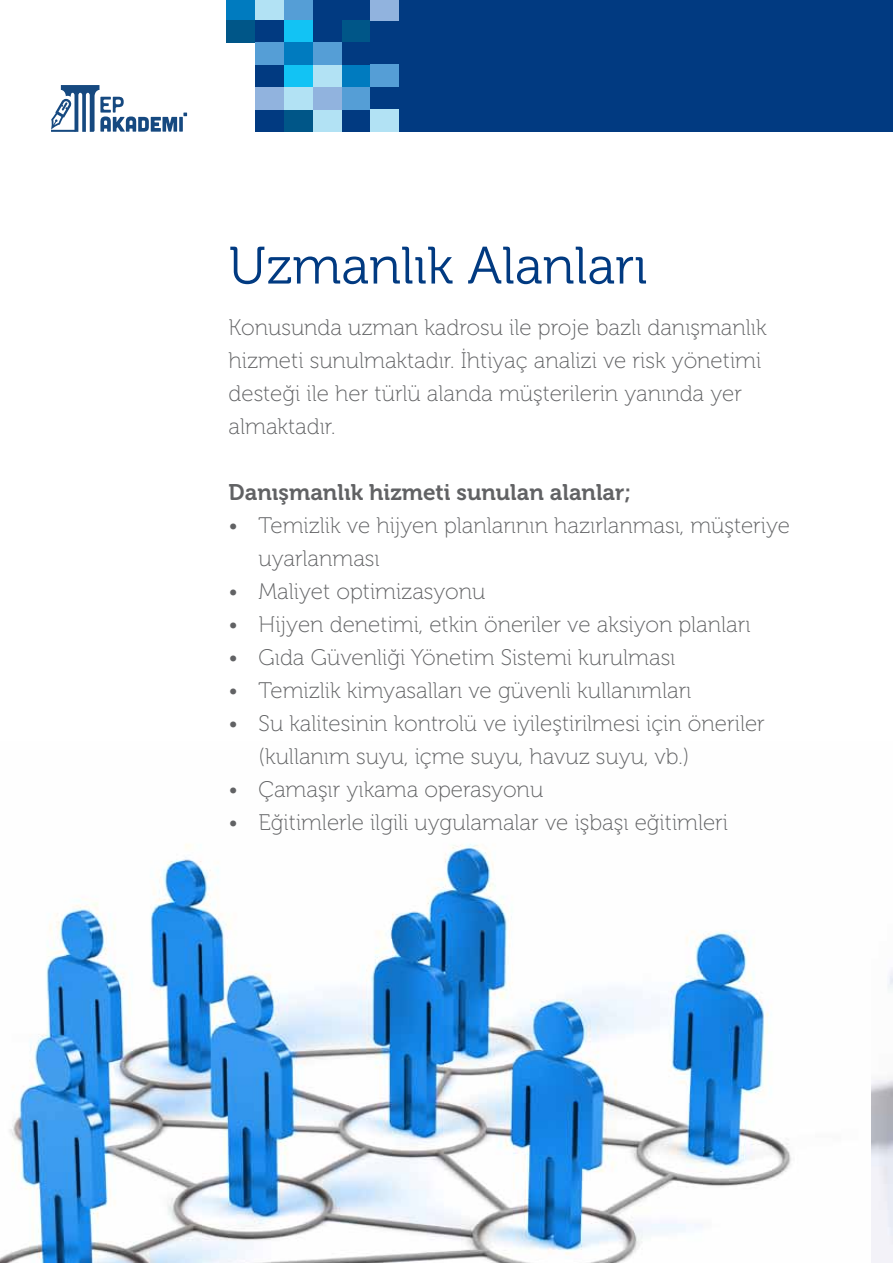
<style>
.page{position:relative;width:893px;height:1263px;background:#fff}
.page>*{position:absolute;margin:0;border:0;box-sizing:border-box;transform-origin:0 0}
.t1{font:52.5px "Museo 300 TR";color:#013a81}
.t2{font:22.5px/33px "Museo 100 TR";color:#616264}
.t3{font:22.5px "Museo 700 TR";color:#616264}
</style>
<div class="page">
<div style="left:305px;top:0;width:588px;height:132px;background:#013a81"></div>
<div style="left:370px;top:0;width:29px;height:20px;background:#91b3de"></div>
<div style="left:284px;top:0;width:29px;height:20px;background:#559ed6"></div>
<div style="left:255px;top:0;width:29px;height:20px;background:#b2e2f4"></div>
<div style="left:341px;top:65px;width:29px;height:22px;background:#007bbf"></div>
<div style="left:370px;top:65px;width:29px;height:22px;background:#559ed6"></div>
<div style="left:313px;top:65px;width:28px;height:22px;background:#b2e2f4"></div>
<div style="left:284px;top:65px;width:29px;height:22px;background:#12c3f4"></div>
<div style="left:255px;top:65px;width:29px;height:22px;background:#013a81"></div>
<div style="left:370px;top:109px;width:29px;height:23px;background:#b2e2f4"></div>
<div style="left:313px;top:109px;width:28px;height:23px;background:#b2e2f4"></div>
<div style="left:284px;top:109px;width:29px;height:23px;background:#005688"></div>
<div style="left:255px;top:109px;width:29px;height:23px;background:#013a81"></div>
<div style="left:226px;top:0;width:29px;height:20px;background:#007bbf"></div>
<div style="left:341px;top:20px;width:29px;height:22px;background:#005688"></div>
<div style="left:284px;top:20px;width:29px;height:22px;background:#12c3f4"></div>
<div style="left:255px;top:20px;width:29px;height:22px;background:#013a81"></div>
<div style="left:313px;top:42px;width:28px;height:23px;background:#559ed6"></div>
<div style="left:284px;top:42px;width:29px;height:23px;background:#007bbf"></div>
<div style="left:255px;top:42px;width:29px;height:23px;background:#559ed6"></div>
<div style="left:341px;top:87px;width:29px;height:22px;background:#559ed6"></div>
<div style="left:313px;top:87px;width:28px;height:22px;background:#91b3de"></div>
<div style="left:284px;top:87px;width:29px;height:22px;background:#b2e2f4"></div>
<div style="left:255px;top:87px;width:29px;height:22px;background:#91b3de"></div>
<div style="left:226px;top:20px;width:29px;height:22px;background:#005688"></div>
<svg style="left:179px;top:117px;width:4px;height:15px"></svg>
<svg style="left:183px;top:113px;width:4px;height:3px"></svg>
<svg style="left:51px;top:85px;width:126px;height:47px"></svg>
<img style="left:0;top:844px;width:872px;height:419px">
<h1 class="t1" style="left:229px;top:237px;width:420px">Uzmanlık Alanları</h1>
<p class="t2" style="left:229px;top:311px;width:540px">Konusunda uzman kadrosu ile proje bazlı danışmanlık hizmeti sunulmaktadır. İhtiyaç analizi ve risk yönetimi desteği ile her türlü alanda müşterilerin yanında yer almaktadır.</p>
<p class="t3" style="left:229px;top:479px;width:404px">Danışmanlık hizmeti sunulan alanlar;</p>
<p class="t2" style="left:259px;top:509px;width:533px;text-indent:-30px">• Temizlik ve hijyen planlarının hazırlanması, müşteriye uyarlanması</p>
<p class="t2" style="left:229px;top:575px;width:258px">• Maliyet optimizasyonu</p>
<p class="t2" style="left:229px;top:608px;width:524px">• Hijyen denetimi, etkin öneriler ve aksiyon planları</p>
<p class="t2" style="left:229px;top:641px;width:448px">• Gıda Güvenliği Yönetim Sistemi kurulması</p>
<p class="t2" style="left:229px;top:674px;width:464px">• Temizlik kimyasalları ve güvenli kullanımları</p>
<p class="t2" style="left:259px;top:707px;width:508px;text-indent:-30px">• Su kalitesinin kontrolü ve iyileştirilmesi için öneriler (kullanım suyu, içme suyu, havuz suyu, vb.)</p>
<p class="t2" style="left:229px;top:773px;width:316px">• Çamaşır yıkama operasyonu</p>
<p class="t2" style="left:229px;top:806px;width:501px">• Eğitimlerle ilgili uygulamalar ve işbaşı eğitimleri</p>
</div>
